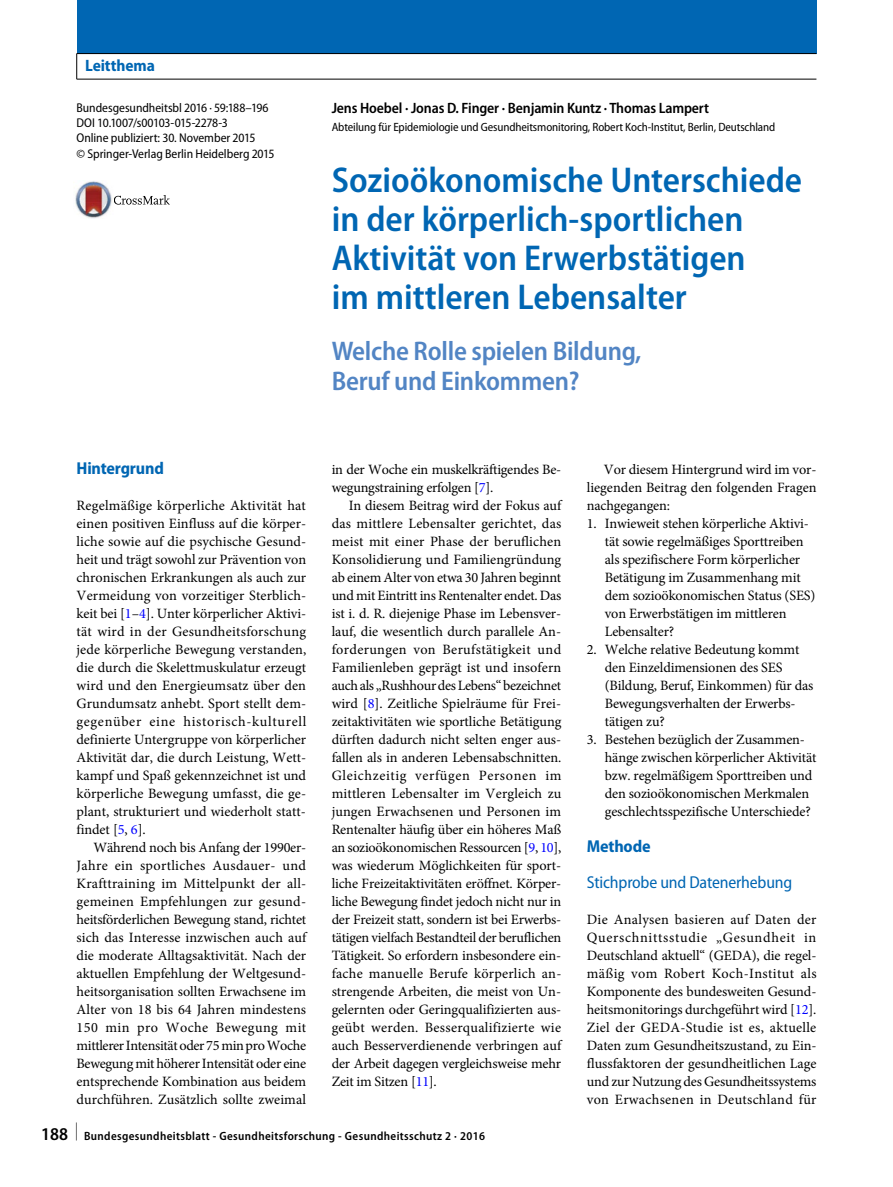
<style>
.page{position:relative;width:893px;height:1187px;background:#fff}
.page>*{position:absolute;margin:0;border:0;box-sizing:border-box;transform-origin:0 0}
.t1{font:600 semi-condensed 36px/39px "Myriad Pro";color:#0066b3}
.t2{font:600 semi-condensed 27px/30px "Myriad Pro";letter-spacing:-.01em;color:#5285c4}
.t3{font:semi-condensed 17.25px "Myriad Pro";letter-spacing:-.01em;color:#0066b3}
.t4{font:700 semi-condensed 17.25px "Myriad Pro";letter-spacing:-.01em;color:#0066b3}
.t5{font:700 semi-condensed 16.5px "Myriad Pro";letter-spacing:-.005em;color:#0066b3}
.t6{font:600 semi-condensed 15px "Myriad Pro";letter-spacing:-.01em;color:#000}
.t7{font:14.25px/18px "Minion Pro";letter-spacing:-.01em;color:#000;text-align:justify}
.t8{font:semi-condensed 12.75px/15.3px "Myriad Pro";letter-spacing:-.005em;color:#000}
.t9{font:semi-condensed 12px "Myriad Pro";letter-spacing:-.01em;color:#000}
.t10{font:600 semi-condensed 12px "Myriad Pro";letter-spacing:.03em;color:#000}
.s1{color:#00f}
.s2{font-size:18px}
</style>
<div class="page">
<svg style="left:114px;top:195px;width:56px;height:9px"></svg>
<img style="left:75px;top:181px;width:37px;height:37px">
<div style="left:77px;top:0;width:739px;height:53px;background:#0066b3"></div>
<hr style="left:77px;top:53px;width:739px;height:1px;background:#000">
<hr style="left:77px;top:79px;width:739px;height:1px;background:#000">
<svg style="left:76px;top:54px;width:1px;height:25px"></svg>
<p class="t5" style="left:85px;top:57px;width:71px">Leitthema</p>
<p class="t8" style="left:77px;top:100px;width:199px">Bundesgesundheitsbl 2016 · 59:188–196<br>DOI 10.1007/s00103-015-2278-3<br>Online publiziert: 30. November 2015<br>© Springer-Verlag Berlin Heidelberg 2015</p>
<p class="t6" style="left:332px;top:100px;width:379px">Jens Hoebel · Jonas D. Finger · Benjamin Kuntz · Thomas Lampert</p>
<p class="t9" style="left:332px;top:121px;width:445px">Abteilung für Epidemiologie und Gesundheitsmonitoring, Robert Koch-Institut, Berlin, Deutschland</p>
<h1 class="t1" style="left:332px;top:161px;width:472px">Sozioökonomische Unterschiede in der körperlich-sportlichen<br>Aktivität von Erwerbstätigen<br>im mittleren Lebensalter</h1>
<h2 class="t2" style="left:332px;top:336px;width:311px">Welche Rolle spielen Bildung,<br>Beruf und Einkommen?</h2>
<p class="t4" style="left:77px;top:458px;width:89px">Hintergrund</p>
<p class="t7" style="left:77px;top:496px;width:231px">Regelmäßige körperliche Aktivität hat einen positiven Einfluss auf die körper&shy;liche sowie auf die psychische Gesund&shy;heit und trägt sowohl zur Prävention von chronischen Erkrankungen als auch zur Vermeidung von vorzeitiger Sterblich&shy;keit bei [<span class="s1">1</span>–<span class="s1">4</span>]. Unter körperlicher Aktivi&shy;tät wird in der Gesundheitsforschung jede körperliche Bewegung verstanden, die durch die Skelettmuskulatur erzeugt wird und den Energieumsatz über den Grundumsatz anhebt. Sport stellt dem&shy;gegenüber eine historisch-kulturell definierte Untergruppe von körperlicher Aktivität dar, die durch Leistung, Wett&shy;kampf und Spaß gekennzeichnet ist und körperliche Bewegung umfasst, die ge&shy;plant, strukturiert und wiederholt statt&shy;findet [<span class="s1">5</span>, <span class="s1">6</span>].</p>
<p class="t7" style="left:77px;top:838px;width:231px;text-indent:17px">Während noch bis Anfang der 1990er-Jahre ein sportliches Ausdauer- und Krafttraining im Mittelpunkt der all&shy;gemeinen Empfehlungen zur gesund&shy;heitsförderlichen Bewegung stand, richtet sich das Interesse inzwischen auch auf die moderate Alltagsaktivität. Nach der aktuellen Empfehlung der Weltgesund&shy;heitsorganisation sollten Erwachsene im Alter von 18 bis 64 Jahren mindestens 150 min pro Woche Bewegung mit mittlerer Intensität oder 75min pro Woche Bewegung mit höherer Intensität oder eine entsprechende Kombination aus beidem durchführen. Zusätzlich sollte zweimal</p>
<p class="t7" style="left:332px;top:460px;width:231px">in der Woche ein muskelkräftigendes Be&shy;wegungstraining erfolgen [<span class="s1">7</span>].</p>
<p class="t7" style="left:332px;top:496px;width:231px;text-indent:17px">In diesem Beitrag wird der Fokus auf das mittlere Lebensalter gerichtet, das meist mit einer Phase der beruflichen Konsolidierung und Familiengründung ab einem Alter von etwa 30 Jahren beginnt und mit Eintritt ins Rentenalter endet. Das ist i. d. R. diejenige Phase im Lebensver&shy;lauf, die wesentlich durch parallele An&shy;forderungen von Berufstätigkeit und Familienleben geprägt ist und insofern auch als „Rushhour des Lebens“ bezeichnet wird [<span class="s1">8</span>]. Zeitliche Spielräume für Frei&shy;zeitaktivitäten wie sportliche Betätigung dürften dadurch nicht selten enger aus&shy;fallen als in anderen Lebensabschnitten.<br>Gleichzeitig verfügen Personen im mittleren Lebensalter im Vergleich zu jungen Erwachsenen und Personen im Rentenalter häufig über ein höheres Maß an sozioökonomischen Ressourcen [<span class="s1">9</span>, <span class="s1">10</span>], was wiederum Möglichkeiten für sport&shy;liche Freizeitaktivitäten eröffnet. Körper&shy;liche Bewegung findet jedoch nicht nur in der Freizeit statt, sondern ist bei Erwerbs&shy;tätigen vielfach Bestandteil der beruflichen Tätigkeit. So erfordern insbesondere ein&shy;fache manuelle Berufe körperlich an&shy;strengende Arbeiten, die meist von Un&shy;gelernten oder Geringqualifizierten aus&shy;geübt werden. Besserqualifizierte wie auch Besserverdienende verbringen auf der Arbeit dagegen vergleichsweise mehr Zeit im Sitzen [<span class="s1">11</span>].</p>
<p class="t7" style="left:587px;top:460px;width:231px;text-indent:17px">Vor diesem Hintergrund wird im vor&shy;liegenden Beitrag den folgenden Fragen nachgegangen:</p>
<p class="t7" style="left:605px;top:514px;width:212px;text-align:left;text-indent:-18px">1. Inwieweit stehen körperliche Aktivi&shy;tät sowie regelmäßiges Sporttreiben als spezifischere Form körperlicher Betätigung im Zusammenhang mit dem sozioökonomischen Status (SES) von Erwerbstätigen im mittleren Lebensalter?</p>
<p class="t7" style="left:605px;top:640px;width:210px;text-align:left;text-indent:-18px">2. Welche relative Bedeutung kommt den Einzeldimensionen des SES (Bildung, Beruf, Einkommen) für das<br>Bewegungsverhalten der Erwerbs&shy;tätigen zu?</p>
<p class="t7" style="left:605px;top:730px;width:213px;text-align:left;text-indent:-18px">3. Bestehen bezüglich der Zusammen&shy;hänge zwischen körperlicher Aktivität bzw. regelmäßigem Sporttreiben und den sozioökonomischen Merkmalen geschlechtsspezifische Unterschiede?</p>
<p class="t4" style="left:587px;top:836px;width:65px">Methode</p>
<p class="t3" style="left:587px;top:872px;width:207px">Stichprobe und Datenerhebung</p>
<p class="t7" style="left:587px;top:910px;width:231px">Die Analysen basieren auf Daten der Querschnittsstudie „Gesundheit in Deutschland aktuell“ (GEDA), die regel&shy;mäßig vom Robert Koch-Institut als Komponente des bundesweiten Gesund&shy;heitsmonitorings durchgeführt wird [<span class="s1">12</span>].<br>Ziel der GEDA-Studie ist es, aktuelle Daten zum Gesundheitszustand, zu Ein&shy;flussfaktoren der gesundheitlichen Lage und zur Nutzung des Gesundheitssystems von Erwachsenen in Deutschland für</p>
<p class="t10" style="left:41px;top:1129px;width:445px"><span class="s2">188 </span><sup>|</sup> Bundesgesundheitsblatt - Gesundheitsforschung - Gesundheitsschutz 2 · 2016</p>
</div>
